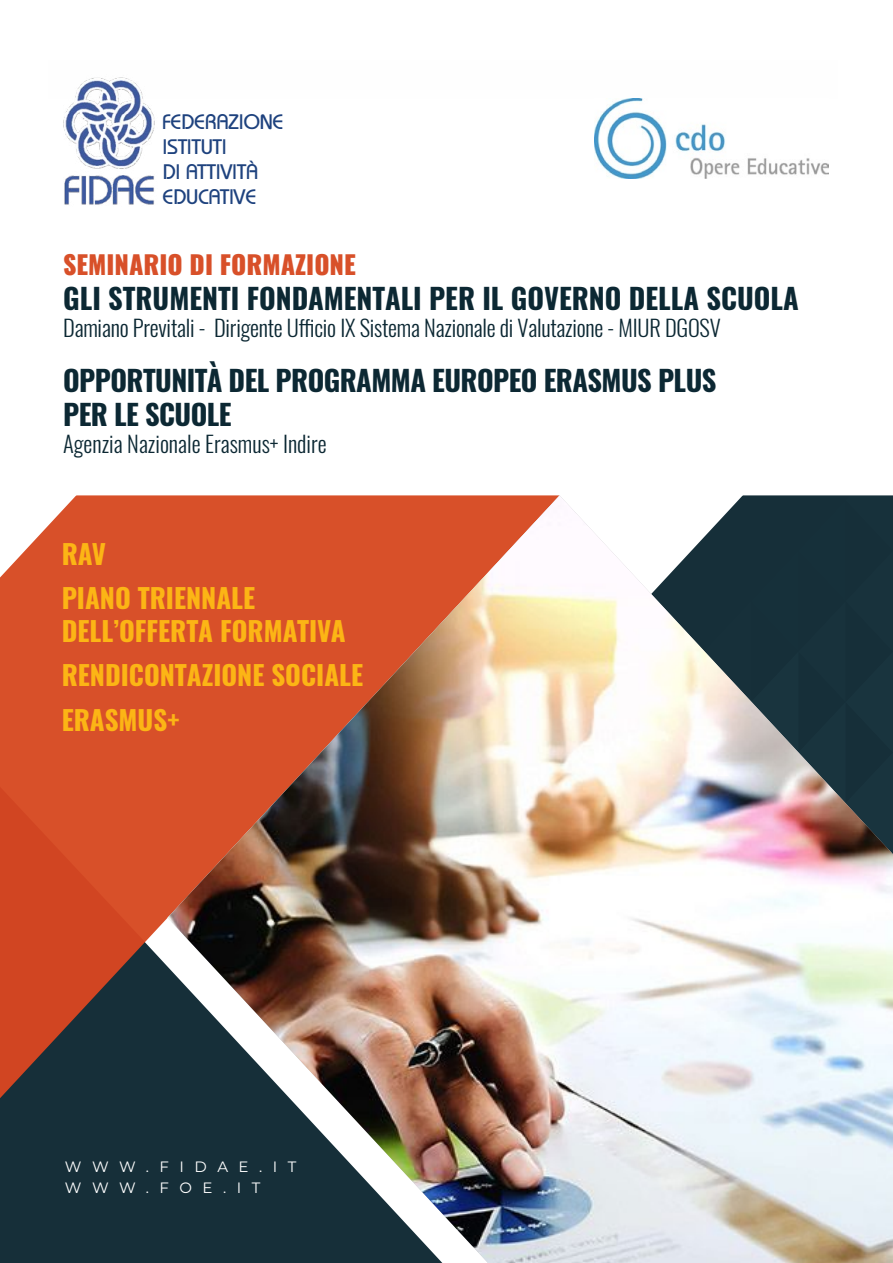
<style>
.page{position:relative;width:893px;height:1263px;background:#fff}
.page>*{position:absolute;margin:0;border:0;box-sizing:border-box;transform-origin:0 0}
.t1{font:700 28.5px/34.2px "Oswald";letter-spacing:-.02em;color:#0c2833}
.t2{font:700 28.5px "Oswald";color:#0c2833}
.t3{font:700 27px/44.4px "Oswald";color:#fcb515}
.t4{font:800 25.5px "Oswald";color:#d85029}
.t5{font:300 22.5px "Oswald";letter-spacing:-.01em;color:#0c2833}
.t6{font:21px/25.2px "Bauhaus";color:#1e427e}
.t7{font:15px/21px "Montserrat";letter-spacing:.7em;color:#fff}
</style>
<div class="page">
<div style="left:0;top:1098px;width:168px;height:165px;background:#162f39"></div>
<svg style="left:0;top:495px;width:168px;height:603px;background:#cc502d"></svg>
<svg style="left:0;top:495px;width:77px;height:82px"></svg>
<svg style="left:0;top:787px;width:145px;height:311px;background:#a34229"></svg>
<img style="left:168px;top:495px;width:725px;height:768px">
<img style="left:64px;top:77px;width:91px;height:128px">
<img style="left:594px;top:99px;width:234px;height:79px">
<p class="t6" style="left:163px;top:108px;width:122px">FEDERAZIONE<br>ISTITUTI<br>DI ATTIVITÀ<br>EDUCATIVE</p>
<p class="t4" style="left:63px;top:247px;width:294px">SEMINARIO DI FORMAZIONE</p>
<p class="t2" style="left:63px;top:278px;width:737px">GLI STRUMENTI FONDAMENTALI PER IL GOVERNO DELLA SCUOLA</p>
<p class="t5" style="left:63px;top:312px;width:659px">Damiano Previtali - Dirigente Ufficio IX Sistema Nazionale di Valutazione - MIUR DGOSV</p>
<p class="t1" style="left:63px;top:364px;width:655px">OPPORTUNITÀ DEL PROGRAMMA EUROPEO ERASMUS PLUS<br>PER LE SCUOLE</p>
<p class="t5" style="left:63px;top:429px;width:265px">Agenzia Nazionale Erasmus+ Indire</p>
<p class="t3" style="left:62px;top:533px;width:195px">RAV<br>PIANO TRIENNALE</p>
<p class="t3" style="left:62px;top:609px;width:303px">DELL’OFFERTA FORMATIVA<br>RENDICONTAZIONE SOCIALE<br>ERASMUS+</p>
<p class="t7" style="left:65px;top:1155px;width:233px">WWW.FIDAE.IT<br>WWW.FOE.IT</p>
</div>
